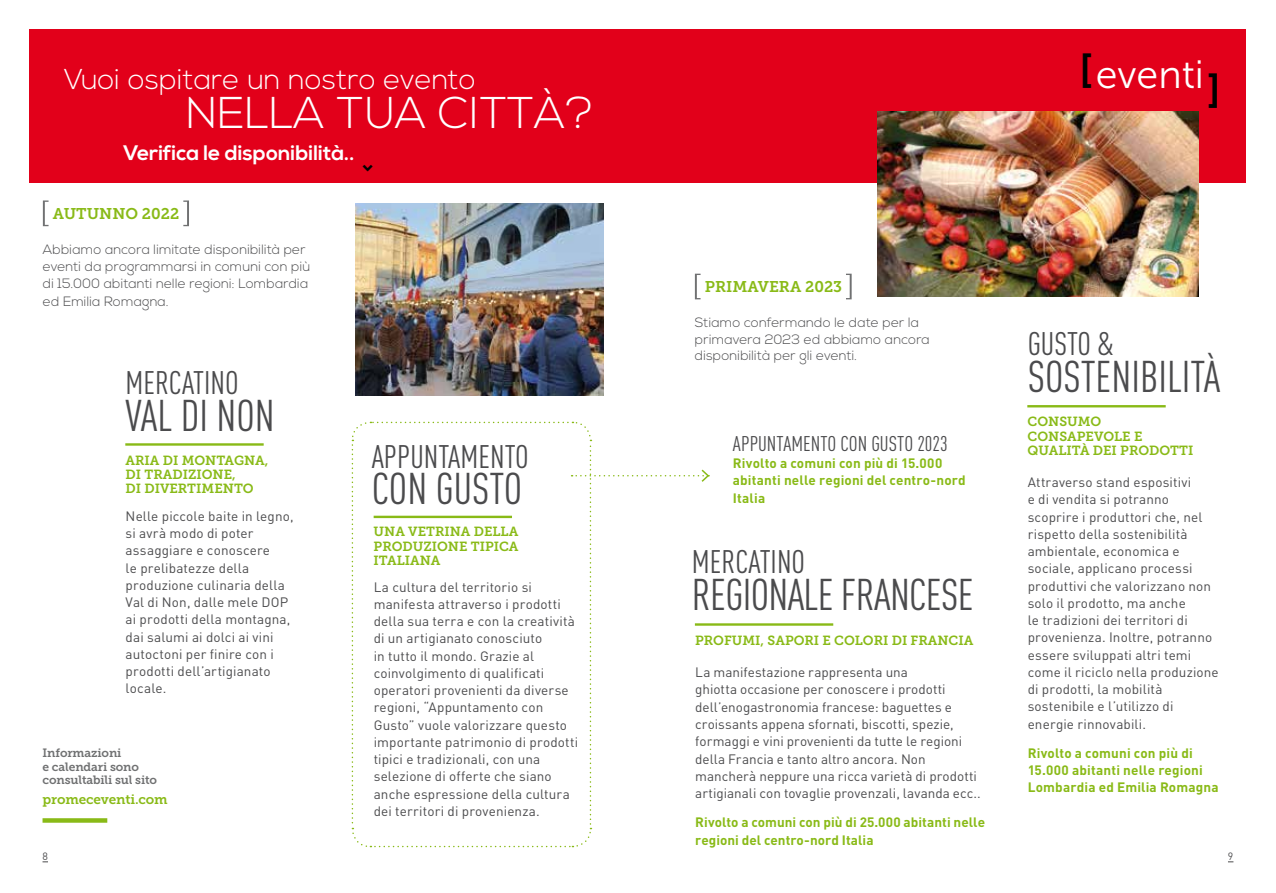
<style>
.page{position:relative;width:1276px;height:893px;background:#fff}
.page>*{position:absolute;margin:0;border:0;box-sizing:border-box;transform-origin:0 0}
.t1{font:300 44.4px "Nexa";color:#fff}
.t2{font:43.8px "DIN Cond";letter-spacing:-.005em;color:#4b4b4d}
.t3{font:39.3px "Museo JH Sans 300";color:#fff}
.t4{font:32.25px "DIN Cond";color:#4b4b4d}
.t5{font:300 28.65px "Nexa";color:#fff}
.t6{font:700 21px "Nexa";color:#fff}
.t7{font:21px "DIN Cond";color:#4b4b4d}
.t8{font:700 21px "Nexa";color:#000}
.t9{font:15.45px "Museo JH Slab 700";color:#89ba17}
.t10{font:13.5px/17.2px "DIN";letter-spacing:.01em;color:#4b4b4d}
.t11{font:700 13.5px/17.2px "DIN";letter-spacing:.01em;color:#89ba17}
.t12{font:300 13.5px/17.2px "Nexa";letter-spacing:.01em;color:#4b4b4d}
.t13{font:13.5px "Museo JH Slab 700";letter-spacing:-.01em;color:#89ba17}
.t14{font:13.2px/14.4px "Museo JH Slab 700";color:#89ba17}
.t15{font:12px/13.5px "Museo JH Slab 700";letter-spacing:-.01em;color:#707172}
.t16{font:10.5px "DIN";color:#4b4b4d}
.s1{font-family:"Museo JH Sans 700";font-size:41.4px;color:#000}
</style>
<div class="page">
<div style="left:30px;top:30px;width:1216px;height:153px;background:#e2001a"></div>
<img style="left:356px;top:203px;width:248px;height:193px">
<img style="left:877px;top:112px;width:321px;height:185px">
<hr style="left:695px;top:623px;width:138px;height:3px;background:#89ba17">
<hr style="left:1027px;top:405px;width:138px;height:2px;background:#89ba17">
<svg style="left:695px;top:274px;width:5px;height:25px"></svg>
<svg style="left:846px;top:274px;width:5px;height:25px"></svg>
<svg style="left:351px;top:421px;width:359px;height:427px"></svg>
<svg style="left:43px;top:200px;width:6px;height:26px"></svg>
<svg style="left:183px;top:200px;width:6px;height:26px"></svg>
<hr style="left:125px;top:443px;width:139px;height:3px;background:#89ba17">
<div style="left:43px;top:818px;width:64px;height:5px;background:#89ba17"></div>
<h3 class="t5" style="left:64px;top:63px;width:414px">Vuoi ospitare un nostro evento</h3>
<h1 class="t1" style="left:186px;top:88px;width:409px">NELLA TUA CITTÀ?</h1>
<h3 class="t6" style="left:123px;top:140px;width:233px">Verifica le disponibilità..</h3>
<h3 class="t8" style="left:380px;top:164px;width:10px;rotate:90deg">&gt;</h3>
<p class="t9" style="left:53px;top:205px;width:128px">AUTUNNO 2022</p>
<p class="t12" style="left:43px;top:241px;width:269px">Abbiamo ancora limitate disponibilità per eventi da programmarsi in comuni con più di 15.000 abitanti nelle regioni: Lombardia ed Emilia Romagna.</p>
<h3 class="t4" style="left:126px;top:364px;width:115px">MERCATINO</h3>
<h2 class="t2" style="left:126px;top:390px;width:151px">VAL DI NON</h2>
<p class="t14" style="left:126px;top:453px;width:144px">ARIA DI MONTAGNA,<br>DI TRADIZIONE,<br>DI DIVERTIMENTO</p>
<p class="t10" style="left:126px;top:507px;width:169px">Nelle piccole baite in legno, si avrà modo di poter assaggiare e conoscere<br>le prelibatezze della produzione culinaria della<br>Val di Non, dalle mele DOP ai prodotti della montagna, dai salumi ai dolci ai vini autoctoni per finire con i prodotti dell’artigianato locale.</p>
<p class="t15" style="left:43px;top:746px;width:116px">Informazioni<br>e calendari sono consultabili sul sito</p>
<p class="t13" style="left:43px;top:791px;width:127px">promeceventi.com</p>
<h3 class="t4" style="left:372px;top:438px;width:159px">APPUNTAMENTO</h3>
<h2 class="t2" style="left:372px;top:464px;width:152px">CON GUSTO</h2>
<p class="t14" style="left:374px;top:525px;width:146px;text-align:justify">UNA VETRINA DELLA PRODUZIONE TIPICA ITALIANA</p>
<p class="t10" style="left:374px;top:578px;width:206px">La cultura del territorio si manifesta attraverso i prodotti della sua terra e con la creatività di un artigianato conosciuto<br>in tutto il mondo. Grazie al coinvolgimento di qualificati operatori provenienti da diverse regioni, “Appuntamento con<br>Gusto” vuole valorizzare questo importante patrimonio di prodotti tipici e tradizionali, con una selezione di offerte che siano anche espressione della cultura dei territori di provenienza.</p>
<h3 class="t3" style="left:1079px;top:53px;width:143px"><span class="s1">[</span>eventi<span class="s1">]</span></h3>
<p class="t9" style="left:705px;top:278px;width:139px">PRIMAVERA 2023</p>
<p class="t12" style="left:695px;top:315px;width:236px;line-height:16.5px">Stiamo confermando le date per la primavera 2023 ed abbiamo ancora disponibilità per gli eventi.</p>
<h3 class="t7" style="left:733px;top:431px;width:216px">APPUNTAMENTO CON GUSTO 2023</h3>
<p class="t11" style="left:733px;top:454px;width:234px">Rivolto a comuni con più di 15.000 abitanti nelle regioni del centro-nord<br>Italia</p>
<h3 class="t4" style="left:692px;top:543px;width:115px">MERCATINO</h3>
<h2 class="t2" style="left:692px;top:569px;width:283px">REGIONALE FRANCESE</h2>
<p class="t14" style="left:695px;top:633px;width:280px">PROFUMI, SAPORI E COLORI DI FRANCIA</p>
<p class="t10" style="left:695px;top:663px;width:287px">La manifestazione rappresenta una<br>ghiotta occasione per conoscere i prodotti dell’enogastronomia francese: baguettes e croissants appena sfornati, biscotti, spezie, formaggi e vini provenienti da tutte le regioni della Francia e tanto altro ancora. Non mancherà neppure una ricca varietà di prodotti artigianali con tovaglie provenzali, lavanda ecc..</p>
<p class="t11" style="left:695px;top:813px;width:291px">Rivolto a comuni con più di 25.000 abitanti nelle regioni del centro-nord Italia</p>
<h3 class="t4" style="left:1027px;top:325px;width:87px">GUSTO &amp;</h3>
<h2 class="t2" style="left:1027px;top:351px;width:194px">SOSTENIBILITÀ</h2>
<p class="t14" style="left:1027px;top:415px;width:167px">CONSUMO<br>CONSAPEVOLE E<br>QUALITÀ DEI PRODOTTI</p>
<p class="t10" style="left:1027px;top:473px;width:193px">Attraverso stand espositivi<br>e di vendita si potranno scoprire i produttori che, nel rispetto della sostenibilità ambientale, economica e sociale, applicano processi produttivi che valorizzano non solo il prodotto, ma anche<br>le tradizioni dei territori di provenienza. Inoltre, potranno essere sviluppati altri temi come il riciclo nella produzione di prodotti, la mobilità sostenibile e l’utilizzo di energie rinnovabili.</p>
<p class="t11" style="left:1027px;top:744px;width:192px">Rivolto a comuni con più di<br>15.000 abitanti nelle regioni<br>Lombardia ed Emilia Romagna</p>
<p class="t16" style="left:43px;top:850px;width:7px">8</p>
<p class="t16" style="left:1228px;top:850px;width:7px">9</p>
</div>
